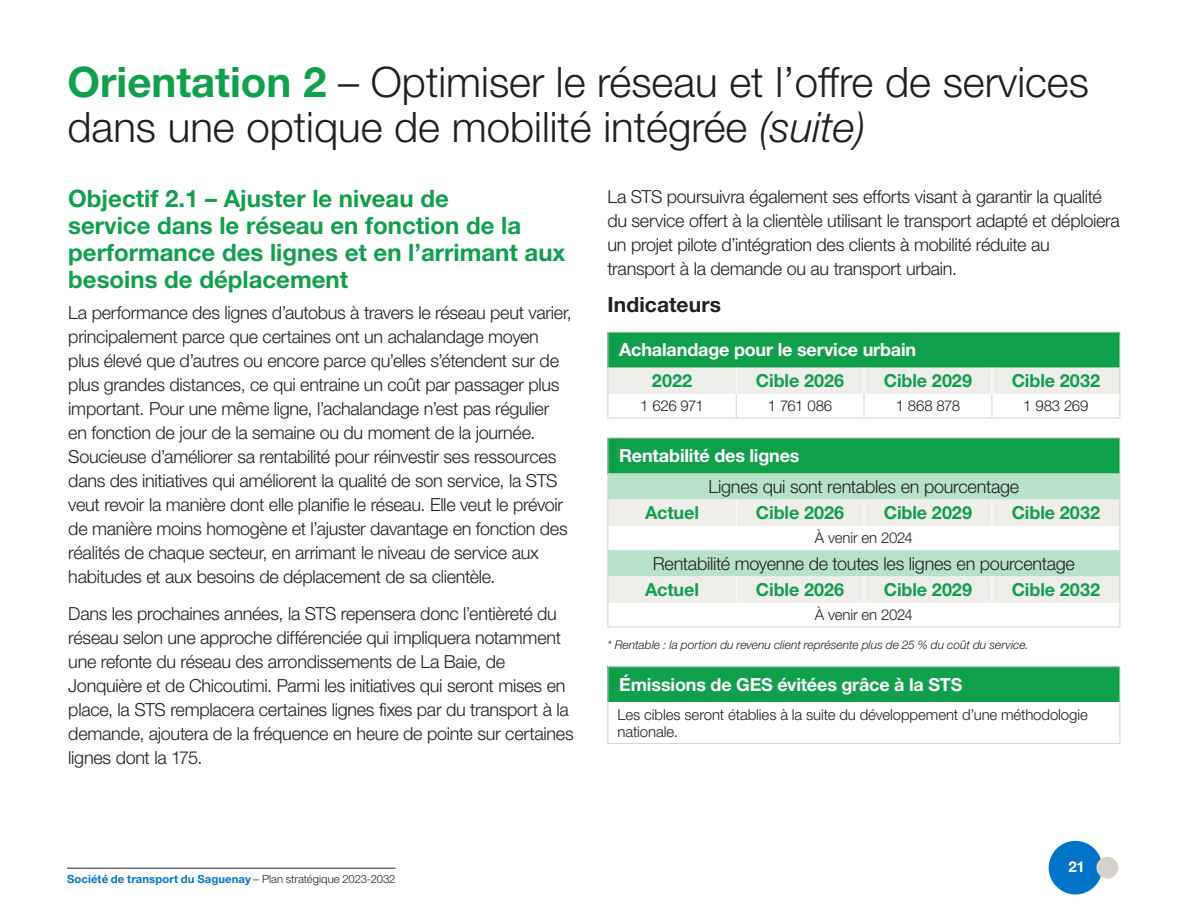
<style>
.page{position:relative;width:1188px;height:918px;background:#fff}
.page>*{position:absolute;margin:0;border:0;box-sizing:border-box;transform-origin:0 0}
.Titre_de_section{font:300 42px/44.2px "Helvetica Neue LT Pro";color:#231f20}
.Sous_titre_bleu{font:700 24px/27px "Helvetica Neue LT Pro";color:#10a04c}
.Sous_titre_2_noir{font:700 21px "Helvetica Neue LT Pro";letter-spacing:.005em;color:#231f20}
.Texte{font:300 18px/24px "Helvetica Neue LT Pro";letter-spacing:-.015em;color:#231f20}
.Texte_noir_tableau{font:700 18px "Helvetica Neue LT Pro";letter-spacing:-.005em;color:#10a04c}
.Texte_noir_tableau-2{font:300 18px "Helvetica Neue LT Pro";letter-spacing:-.015em;color:#231f20}
.Titre_blanc_tableau{font:700 18px "Helvetica Neue LT Pro";letter-spacing:-.01em;color:#fff}
.Texte_noir_2_tableau{font:300 15px/17.2px "Helvetica Neue LT Pro";letter-spacing:-.005em;color:#231f20}
.Texte_noir_tableau-3{font:300 15px "Helvetica Neue LT Pro";letter-spacing:-.015em;color:#231f20}
.t1{font:700 15px "Helvetica Neue LT Pro";color:#fff}
.Texte_noir_petits_chiffres_graphique{font:italic 300 12px "Helvetica Neue LT Pro";color:#231f20}
.t2{font:700 11.25px "Helvetica Neue LT Pro";letter-spacing:.01em;color:#0074c8}
.s1{font-weight:700;color:#10a04c}
.s2{font-style:italic}
.s3{font-weight:300;color:#231f20}
</style>
<div class="page">
<div style="left:608px;top:332px;width:512px;height:35px;background:#10a04c"></div>
<hr style="left:608px;top:332px;width:128px;height:1px;background:#d7d1ca">
<hr style="left:608px;top:332px;width:1px;height:35px;background:#d7d1ca">
<hr style="left:736px;top:332px;width:128px;height:1px;background:#d7d1ca">
<hr style="left:864px;top:332px;width:128px;height:1px;background:#d7d1ca">
<hr style="left:992px;top:332px;width:128px;height:1px;background:#d7d1ca">
<hr style="left:1120px;top:332px;width:1px;height:35px;background:#d7d1ca">
<hr style="left:608px;top:418px;width:128px;height:1px;background:#d7d1ca">
<hr style="left:736px;top:418px;width:128px;height:1px;background:#d7d1ca">
<hr style="left:864px;top:418px;width:128px;height:1px;background:#d7d1ca">
<hr style="left:992px;top:418px;width:128px;height:1px;background:#d7d1ca">
<svg style="left:608px;top:367px;width:513px;height:51px"></svg>
<div style="left:608px;top:438px;width:512px;height:35px;background:#10a04c"></div>
<svg style="left:609px;top:473px;width:511px;height:27px;background:#b7e1c8"></svg>
<svg style="left:609px;top:500px;width:511px;height:103px;fill:#efeeeb"></svg>
<hr style="left:608px;top:437px;width:128px;height:1px;background:#d7d1ca">
<hr style="left:608px;top:438px;width:1px;height:35px;background:#d7d1ca">
<hr style="left:736px;top:437px;width:128px;height:1px;background:#d7d1ca">
<hr style="left:864px;top:437px;width:128px;height:1px;background:#d7d1ca">
<hr style="left:992px;top:437px;width:128px;height:1px;background:#d7d1ca">
<hr style="left:1120px;top:438px;width:1px;height:35px;background:#d7d1ca">
<svg style="left:608px;top:473px;width:1px;height:154px"></svg>
<svg style="left:1120px;top:473px;width:1px;height:154px"></svg>
<hr style="left:608px;top:627px;width:128px;height:1px;background:#d7d1ca">
<hr style="left:736px;top:627px;width:128px;height:1px;background:#d7d1ca">
<hr style="left:864px;top:627px;width:128px;height:1px;background:#d7d1ca">
<hr style="left:992px;top:627px;width:128px;height:1px;background:#d7d1ca">
<svg style="left:736px;top:500px;width:1px;height:26px"></svg>
<svg style="left:864px;top:500px;width:1px;height:26px"></svg>
<svg style="left:992px;top:500px;width:1px;height:26px"></svg>
<svg style="left:736px;top:577px;width:1px;height:26px"></svg>
<svg style="left:864px;top:577px;width:1px;height:26px"></svg>
<svg style="left:992px;top:577px;width:1px;height:26px"></svg>
<div style="left:608px;top:667px;width:512px;height:35px;background:#10a04c"></div>
<hr style="left:1120px;top:667px;width:1px;height:35px;background:#d7d1ca">
<hr style="left:1120px;top:702px;width:1px;height:41px;background:#d7d1ca">
<hr style="left:608px;top:666px;width:512px;height:1px;background:#d7d1ca">
<hr style="left:608px;top:667px;width:1px;height:35px;background:#d7d1ca">
<hr style="left:608px;top:702px;width:1px;height:41px;background:#d7d1ca">
<hr style="left:608px;top:743px;width:512px;height:1px;background:#d7d1ca">
<div style="left:1049px;top:841px;width:53px;height:54px;background:#0074c8;border-radius:50%"></div>
<hr style="left:67px;top:868px;width:329px;height:1px;background:#6c6d70">
<div style="left:1096px;top:857px;width:22px;height:22px;background:#d7d1ca;border-radius:50%"></div>
<p class="Titre_de_section" style="left:68px;top:60px;width:1023px"><span class="s1">Orientation 2</span> – Optimiser le réseau et l’offre de services dans une optique de mobilité intégrée <span class="s2">(suite)</span></p>
<p class="Sous_titre_bleu" style="left:68px;top:185px;width:499px">Objectif 2.1 – Ajuster le niveau de<br>service dans le réseau en fonction de la performance des lignes et en l’arrimant aux besoins de déplacement</p>
<p class="Texte" style="left:68px;top:300px;width:505px">La performance des lignes d’autobus à travers le réseau peut varier, principalement parce que certaines ont un achalandage moyen plus élevé que d’autres ou encore parce qu’elles s’étendent sur de plus grandes distances, ce qui entraine un coût par passager plus important. Pour une même ligne, l’achalandage n’est pas régulier en fonction de jour de la semaine ou du moment de la journée.<br>Soucieuse d’améliorer sa rentabilité pour réinvestir ses ressources dans des initiatives qui améliorent la qualité de son service, la STS veut revoir la manière dont elle planifie le réseau. Elle veut le prévoir de manière moins homogène et l’ajuster davantage en fonction des réalités de chaque secteur, en arrimant le niveau de service aux habitudes et aux besoins de déplacement de sa clientèle.</p>
<p class="Texte" style="left:68px;top:602px;width:507px">Dans les prochaines années, la STS repensera donc l’entièreté du réseau selon une approche différenciée qui impliquera notamment une refonte du réseau des arrondissements de La Baie, de Jonquière et de Chicoutimi. Parmi les initiatives qui seront mises en place, la STS remplacera certaines lignes fixes par du transport à la demande, ajoutera de la fréquence en heure de pointe sur certaines lignes dont la 175.</p>
<p class="Texte" style="left:608px;top:184px;width:514px">La STS poursuivra également ses efforts visant à garantir la qualité du service offert à la clientèle utilisant le transport adapté et déploiera un projet pilote d’intégration des clients à mobilité réduite au transport à la demande ou au transport urbain.</p>
<p class="Sous_titre_2_noir" style="left:608px;top:292px;width:115px">Indicateurs</p>
<p class="Titre_blanc_tableau" style="left:619px;top:339px;width:299px">Achalandage pour le service urbain</p>
<p class="Texte_noir_tableau" style="left:652px;top:370px;width:42px">2022</p>
<p class="Texte_noir_tableau" style="left:756px;top:370px;width:90px">Cible 2026</p>
<p class="Texte_noir_tableau" style="left:884px;top:370px;width:90px">Cible 2029</p>
<p class="Texte_noir_tableau" style="left:1012px;top:370px;width:90px">Cible 2032</p>
<p class="Texte_noir_tableau-3" style="left:640px;top:397px;width:65px">1 626 971</p>
<p class="Texte_noir_tableau-3" style="left:768px;top:397px;width:66px">1 761 086</p>
<p class="Texte_noir_tableau-3" style="left:896px;top:397px;width:66px">1 868 878</p>
<p class="Texte_noir_tableau-3" style="left:1023px;top:397px;width:67px">1 983 269</p>
<p class="Titre_blanc_tableau" style="left:619px;top:444px;width:182px">Rentabilité des lignes</p>
<p class="Texte_noir_tableau-2" style="left:709px;top:475px;width:312px">Lignes qui sont rentables en pourcentage</p>
<p class="Texte_noir_tableau" style="left:645px;top:502px;width:56px">Actuel</p>
<p class="Texte_noir_tableau" style="left:756px;top:502px;width:90px">Cible 2026</p>
<p class="Texte_noir_tableau" style="left:884px;top:502px;width:90px">Cible 2029</p>
<p class="Texte_noir_tableau" style="left:1012px;top:502px;width:90px">Cible 2032</p>
<p class="Texte_noir_tableau-3" style="left:815px;top:529px;width:100px">À venir en 2024</p>
<p class="Texte_noir_tableau-2" style="left:653px;top:552px;width:424px">Rentabilité moyenne de toutes les lignes en pourcentage</p>
<p class="Texte_noir_tableau" style="left:645px;top:579px;width:56px">Actuel</p>
<p class="Texte_noir_tableau" style="left:756px;top:579px;width:90px">Cible 2026</p>
<p class="Texte_noir_tableau" style="left:884px;top:579px;width:90px">Cible 2029</p>
<p class="Texte_noir_tableau" style="left:1012px;top:579px;width:90px">Cible 2032</p>
<p class="Texte_noir_tableau-3" style="left:815px;top:606px;width:100px">À venir en 2024</p>
<p class="Texte_noir_petits_chiffres_graphique" style="left:607px;top:638px;width:423px">* Rentable : la portion du revenu client représente plus de 25 % du coût du service.</p>
<p class="Titre_blanc_tableau" style="left:619px;top:673px;width:345px">Émissions de GES évitées grâce à la STS</p>
<p class="Texte_noir_2_tableau" style="left:618px;top:705px;width:472px">Les cibles seront établies à la suite du développement d’une méthodologie nationale.</p>
<p class="t2" style="left:67px;top:872px;width:330px">Société de transport du Saguenay <span class="s3">– Plan stratégique 2023-2032</span></p>
<p class="t1" style="left:1068px;top:857px;width:18px">21</p>
</div>
